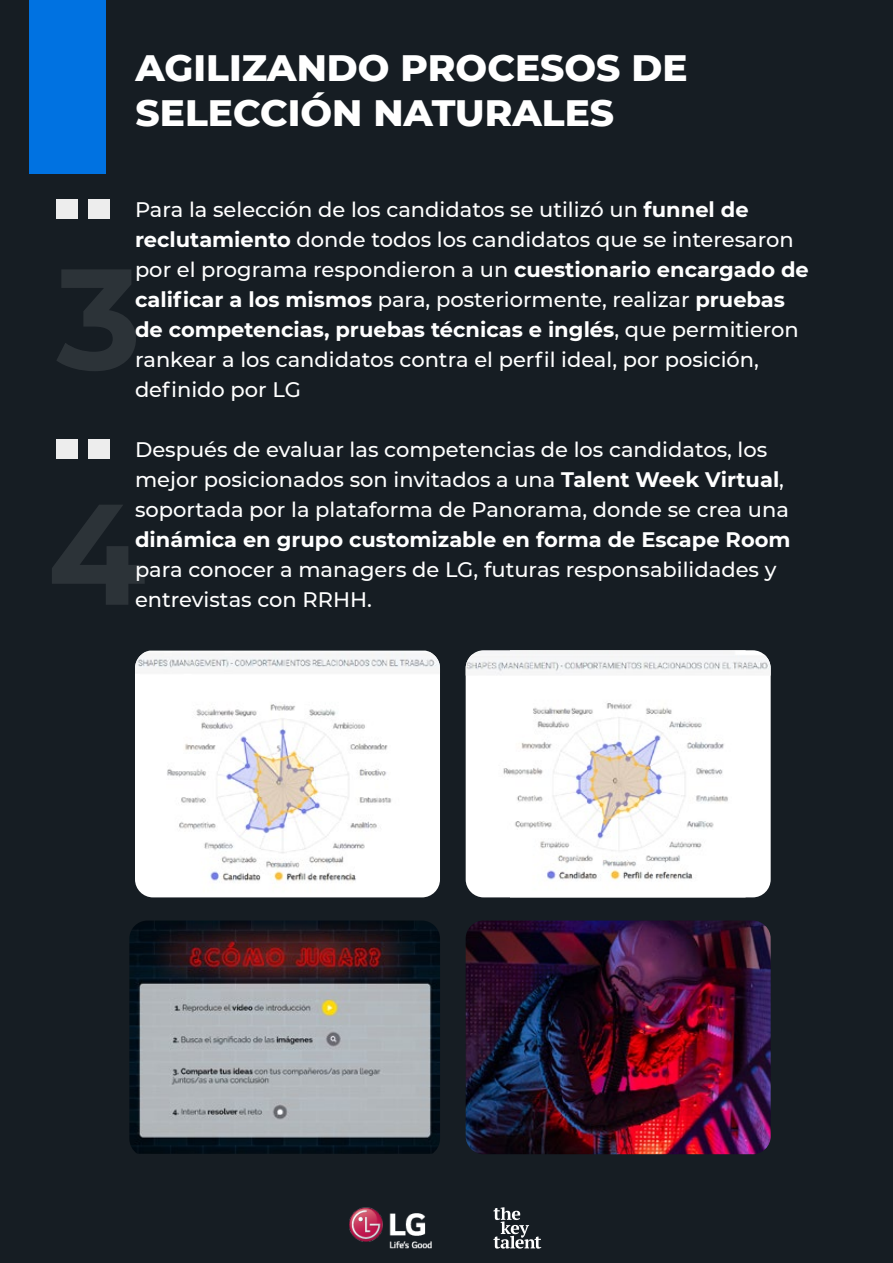
<style>
.page{position:relative;width:893px;height:1263px;background:#161d23}
.page>*{position:absolute;margin:0;border:0;box-sizing:border-box;transform-origin:0 0}
.t1{font:700 143.1px/235.2px "Montserrat";color:#fff}
.t2{font:800 37.5px/45px "Montserrat";color:#fff}
.t3{font:500 21px/30px "Montserrat";color:#fff}
.t4{font:700 21px "Montserrat";color:#fff}
.s1{font-weight:700}
</style>
<div class="page">
<div style="left:29px;top:0;width:77px;height:173px;background:#0072e1"></div>
<div style="left:56px;top:199px;width:22px;height:19px;background:#ededed"></div>
<div style="left:88px;top:199px;width:21px;height:19px;background:#ededed"></div>
<div style="left:56px;top:439px;width:22px;height:19px;background:#ededed"></div>
<div style="left:88px;top:439px;width:21px;height:19px;background:#ededed"></div>
<svg style="left:493px;top:1207px;width:48px;height:41px"></svg>
<img style="left:349px;top:1207px;width:83px;height:41px">
<div style="left:746px;top:650px;width:25px;height:247px;background:#fff"></div>
<img style="left:466px;top:650px;width:280px;height:247px">
<img style="left:466px;top:655px;width:305px;height:21px">
<img style="left:135px;top:651px;width:305px;height:246px">
<img style="left:135px;top:652px;width:305px;height:21px">
<img style="left:129px;top:921px;width:311px;height:233px">
<img style="left:466px;top:920px;width:305px;height:234px">
<h2 class="t2" style="left:136px;top:43px;width:554px">AGILIZANDO PROCESOS DE<br>SELECCIÓN NATURALES</h2>
<p class="t3" style="left:135px;top:193px;width:675px">Para la selección de los candidatos se utilizó un <span class="s1">funnel de reclutamiento</span> donde todos los candidatos que se interesaron por el programa respondieron a un <span class="s1">cuestionario encargado de calificar a los mismos</span> para, posteriormente, realizar <span class="s1">pruebas de competencias, pruebas técnicas e inglés</span>, que permitieron rankear a los candidatos contra el perfil ideal, por posición, definido por LG</p>
<h1 class="t1" style="left:47px;top:194px;width:100px">3<br>4</h1>
<p class="t3" style="left:135px;top:433px;width:655px">Después de evaluar las competencias de los candidatos, los mejor posicionados son invitados a una <span class="s1">Talent Week Virtual</span>, soportada por la plataforma de Panorama, donde se crea una</p>
<p class="t4" style="left:135px;top:524px;width:657px">dinámica en grupo customizable en forma de Escape Room</p>
<p class="t3" style="left:135px;top:553px;width:643px">para conocer a managers de LG, futuras responsabilidades y entrevistas con RRHH.</p>
</div>
